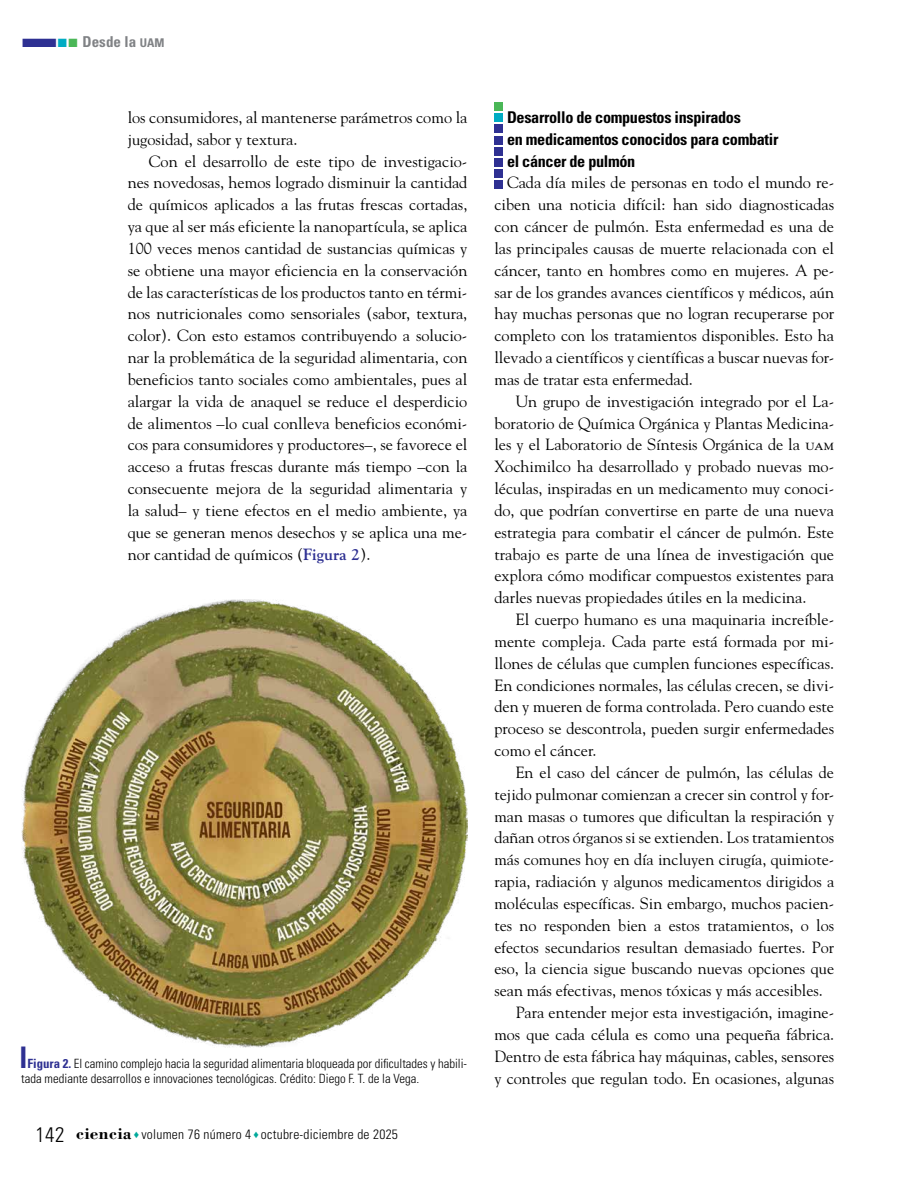
<style>
.page{position:relative;width:915px;height:1191px;background:#fff}
.page>*{position:absolute;margin:0;border:0;box-sizing:border-box;transform-origin:0 0}
.t1{font:16.2px/21.9px "Goudy Std";color:#000;text-align:justify}
.t2{font:700 condensed 16.2px/21.8px "Univers LT Std";letter-spacing:-.02em;color:#000}
.t3{font:700 condensed 15px "Univers LT Std";letter-spacing:.005em;color:#808285}
.t4{font:300 condensed 13.5px "Univers LT Std";letter-spacing:.02em;color:#000}
.t5{font:300 condensed 12.75px/15px "Univers LT Std";color:#000}
.s1{color:#2e3092}
.s2{color:#00acc3}
.s3{color:#4ab757}
.s4{font-size:12px}
.s5{font-weight:700;color:#2e3092}
.s6{font-size:21px}
.s7{font-family:"Bodoni Std";font-weight:700;font-stretch:normal;font-size:17.25px}
.s8{color:#00a99b}
</style>
<div class="page">
<img style="left:21px;top:599px;width:446px;height:448px">
<div style="left:494px;top:136px;width:8px;height:8px;background:#2e3092"></div>
<div style="left:494px;top:125px;width:8px;height:8px;background:#2e3092"></div>
<div style="left:494px;top:113px;width:8px;height:9px;background:#00acc3"></div>
<div style="left:494px;top:102px;width:8px;height:9px;background:#4ab757"></div>
<div style="left:494px;top:158px;width:8px;height:9px;background:#2e3092"></div>
<div style="left:494px;top:147px;width:8px;height:8px;background:#2e3092"></div>
<div style="left:494px;top:180px;width:8px;height:8px;background:#2e3092"></div>
<div style="left:494px;top:169px;width:8px;height:8px;background:#2e3092"></div>
<p class="t3" style="left:21px;top:32px;width:145px"><span class="s1">■</span><span class="s2">■</span><span class="s3">■</span> Desde la <span class="s4">UAM</span></p>
<p class="t1" style="left:128px;top:106px;width:341px">los consumidores, al mantenerse parámetros como la jugosidad, sabor y textura.</p>
<p class="t1" style="left:128px;top:150px;width:341px;text-indent:21px">Con el desarrollo de este tipo de investigacio&shy;nes novedosas, hemos logrado disminuir la cantidad de químicos aplicados a las frutas frescas cortadas, ya que al ser más eficiente la nanopartícula, se aplica 100 veces menos cantidad de sustancias químicas y se obtiene una mayor eficiencia en la conservación de las características de los productos tanto en térmi&shy;nos nutricionales como sensoriales (sabor, textura, color). Con esto estamos contribuyendo a solucio&shy;nar la problemática de la seguridad alimentaria, con beneficios tanto sociales como ambientales, pues al alargar la vida de anaquel se reduce el desperdicio de alimentos –lo cual conlleva beneficios económi&shy;cos para consumidores y productores–, se favorece el acceso a frutas frescas durante más tiempo –con la consecuente mejora de la seguridad alimentaria y la salud– y tiene efectos en el medio ambiente, ya que se generan menos desechos y se aplica una me&shy;nor cantidad de químicos (<span class="s5">Figura 2</span>).</p>
<p class="t5" style="left:21px;top:1056px;width:447px"><span class="s1">■</span> <span class="s5">Figura 2.</span> El camino complejo hacia la seguridad alimentaria bloqueada por dificultades y habili&shy;tada mediante desarrollos e innovaciones tecnológicas. Crédito: Diego F. T. de la Vega.</p>
<p class="t4" style="left:36px;top:1126px;width:364px"><span class="s6">142</span> <span class="s7">ciencia</span> <span class="s8">♦</span> volumen 76 número 4 <span class="s8">♦</span> octubre-diciembre de 2025</p>
<p class="t2" style="left:507px;top:106px;width:273px">Desarrollo de compuestos inspirados<br>en medicamentos conocidos para combatir el cáncer de pulmón</p>
<p class="t1" style="left:494px;top:172px;width:341px;text-indent:13px">Cada día miles de personas en todo el mundo re&shy;ciben una noticia difícil: han sido diagnosticadas con cáncer de pulmón. Esta enfermedad es una de las principales causas de muerte relacionada con el cáncer, tanto en hombres como en mujeres. A pe&shy;sar de los grandes avances científicos y médicos, aún hay muchas personas que no logran recuperarse por completo con los tratamientos disponibles. Esto ha llevado a científicos y científicas a buscar nuevas for&shy;mas de tratar esta enfermedad.</p>
<p class="t1" style="left:494px;top:390px;width:341px;text-indent:21px">Un grupo de investigación integrado por el La&shy;boratorio de Química Orgánica y Plantas Medicina&shy;les y el Laboratorio de Síntesis Orgánica de la uam Xochimilco ha desarrollado y probado nuevas mo&shy;léculas, inspiradas en un medicamento muy conoci&shy;do, que podrían convertirse en parte de una nueva estrategia para combatir el cáncer de pulmón. Este trabajo es parte de una línea de investigación que explora cómo modificar compuestos existentes para darles nuevas propiedades útiles en la medicina.</p>
<p class="t1" style="left:494px;top:608px;width:341px;text-indent:21px">El cuerpo humano es una maquinaria increíble&shy;mente compleja. Cada parte está formada por mi&shy;llones de células que cumplen funciones específicas.<br>En condiciones normales, las células crecen, se divi&shy;den y mueren de forma controlada. Pero cuando este proceso se descontrola, pueden surgir enfermedades como el cáncer.</p>
<p class="t1" style="left:515px;top:761px;width:320px">En el caso del cáncer de pulmón, las células de</p>
<p class="t1" style="left:494px;top:783px;width:341px">tejido pulmonar comienzan a crecer sin control y for-</p>
<p class="t1" style="left:494px;top:805px;width:341px">man masas o tumores que dificultan la respiración y</p>
<p class="t1" style="left:494px;top:826px;width:341px">dañan otros órganos si se extienden. Los tratamientos</p>
<p class="t1" style="left:494px;top:848px;width:341px">más comunes hoy en día incluyen cirugía, quimiote-</p>
<p class="t1" style="left:494px;top:870px;width:341px">rapia, radiación y algunos medicamentos dirigidos a</p>
<p class="t1" style="left:494px;top:892px;width:341px">moléculas específicas. Sin embargo, muchos pacien-</p>
<p class="t1" style="left:494px;top:914px;width:341px">tes no responden bien a estos tratamientos, o los</p>
<p class="t1" style="left:494px;top:935px;width:341px">efectos secundarios resultan demasiado fuertes. Por</p>
<p class="t1" style="left:494px;top:957px;width:341px">eso, la ciencia sigue buscando nuevas opciones que</p>
<p class="t1" style="left:494px;top:979px;width:330px">sean más efectivas, menos tóxicas y más accesibles.</p>
<p class="t1" style="left:515px;top:1001px;width:320px">Para entender mejor esta investigación, imagine-</p>
<p class="t1" style="left:494px;top:1023px;width:341px">mos que cada célula es como una pequeña fábrica.</p>
<p class="t1" style="left:494px;top:1045px;width:341px">Dentro de esta fábrica hay máquinas, cables, sensores</p>
<p class="t1" style="left:494px;top:1066px;width:341px">y controles que regulan todo. En ocasiones, algunas</p>
</div>
